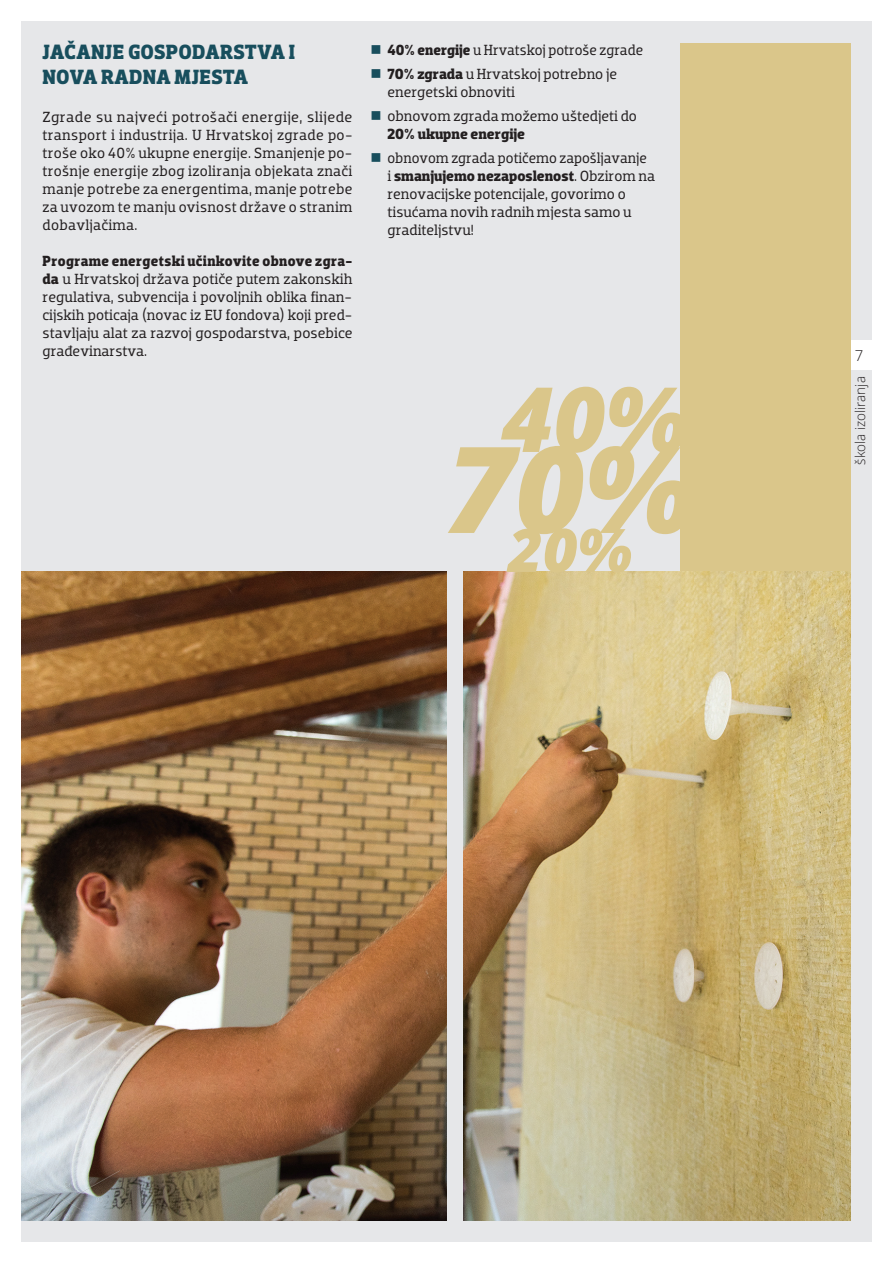
<style>
.page{position:relative;width:893px;height:1263px;background:#fff}
.page>*{position:absolute;margin:0;border:0;box-sizing:border-box;transform-origin:0 0}
.t1{font:italic 800 120px "Open Sans";color:#dac68a}
.t2{font:italic 800 90px "Open Sans";color:#dac68a}
.t3{font:italic 800 60px "Open Sans";color:#dac68a}
.t4{font:700 21px/25.2px "Dobra Slab";letter-spacing:.005em;color:#184e5d}
.t5{font:15px/18px "Dobra Slab";color:#231f20}
.t6{font:300 15px "Open Sans";color:#231f20}
.t7{font:300 13.5px "Open Sans";color:#231f20}
.s1{font-weight:700}
.s2{color:#184e5d}
</style>
<div class="page">
<div style="left:21px;top:21px;width:851px;height:1221px;background:#e6e7e9"></div>
<div style="left:850px;top:340px;width:43px;height:30px;background:#fff"></div>
<div style="left:680px;top:43px;width:170px;height:1177px;background:#dac68a"></div>
<img style="left:693px;top:572px;width:157px;height:648px">
<img style="left:463px;top:572px;width:230px;height:648px">
<img style="left:21px;top:572px;width:425px;height:648px">
<h3 class="t4" style="left:43px;top:39px;width:254px">JAČANJE GOSPODARSTVA I<br>NOVA RADNA MJESTA</h3>
<p class="t5" style="left:43px;top:107px;width:312px;text-align:justify">Zgrade su najveći potrošači energije, slijede transport i industrija. U Hrvatskoj zgrade po&shy;troše oko 40% ukupne energije. Smanjenje po&shy;trošnje energije zbog izoliranja objekata znači manje potrebe za energentima, manje potrebe za uvozom te manju ovisnost države o stranim dobavljačima.</p>
<p class="t5" style="left:43px;top:251px;width:312px;text-align:justify"><span class="s1">Programe energetski učinkovite obnove zgra&shy;da</span> u Hrvatskoj država potiče putem zakonskih regulativa, subvencija i povoljnih oblika finan&shy;cijskih poticaja (novac iz EU fondova) koji pred&shy;stavljaju alat za razvoj gospodarstva, posebice građevinarstva.</p>
<p class="t5" style="left:370px;top:41px;width:274px"><span class="s2">■</span> <span class="s1">40% energije</span> u Hrvatskoj potroše zgrade</p>
<p class="t5" style="left:387px;top:65px;width:231px;text-indent:-17px"><span class="s2">■</span> <span class="s1">70% zgrada</span> u Hrvatskoj potrebno je energetski obnoviti</p>
<p class="t5" style="left:387px;top:107px;width:251px;text-indent:-17px"><span class="s2">■</span> obnovom zgrada možemo uštedjeti do<br><span class="s1">20% ukupne energije</span></p>
<p class="t5" style="left:387px;top:149px;width:269px;text-indent:-17px"><span class="s2">■</span> obnovom zgrada potičemo zapošljavanje<br>i <span class="s1">smanjujemo nezaposlenost</span>. Obzirom na renovacijske potencijale, govorimo o tisućama novih radnih mjesta samo u graditeljstvu!</p>
<h2 class="t2" style="left:501px;top:351px;width:188px">40%</h2>
<h1 class="t1" style="left:446px;top:398px;width:251px">70%</h1>
<h3 class="t3" style="left:508px;top:504px;width:126px">20%</h3>
<p class="t6" style="left:855px;top:345px;width:10px">7</p>
<p class="t7" style="left:851px;top:465px;width:90px;rotate:-90deg">škola izoliranja</p>
</div>
